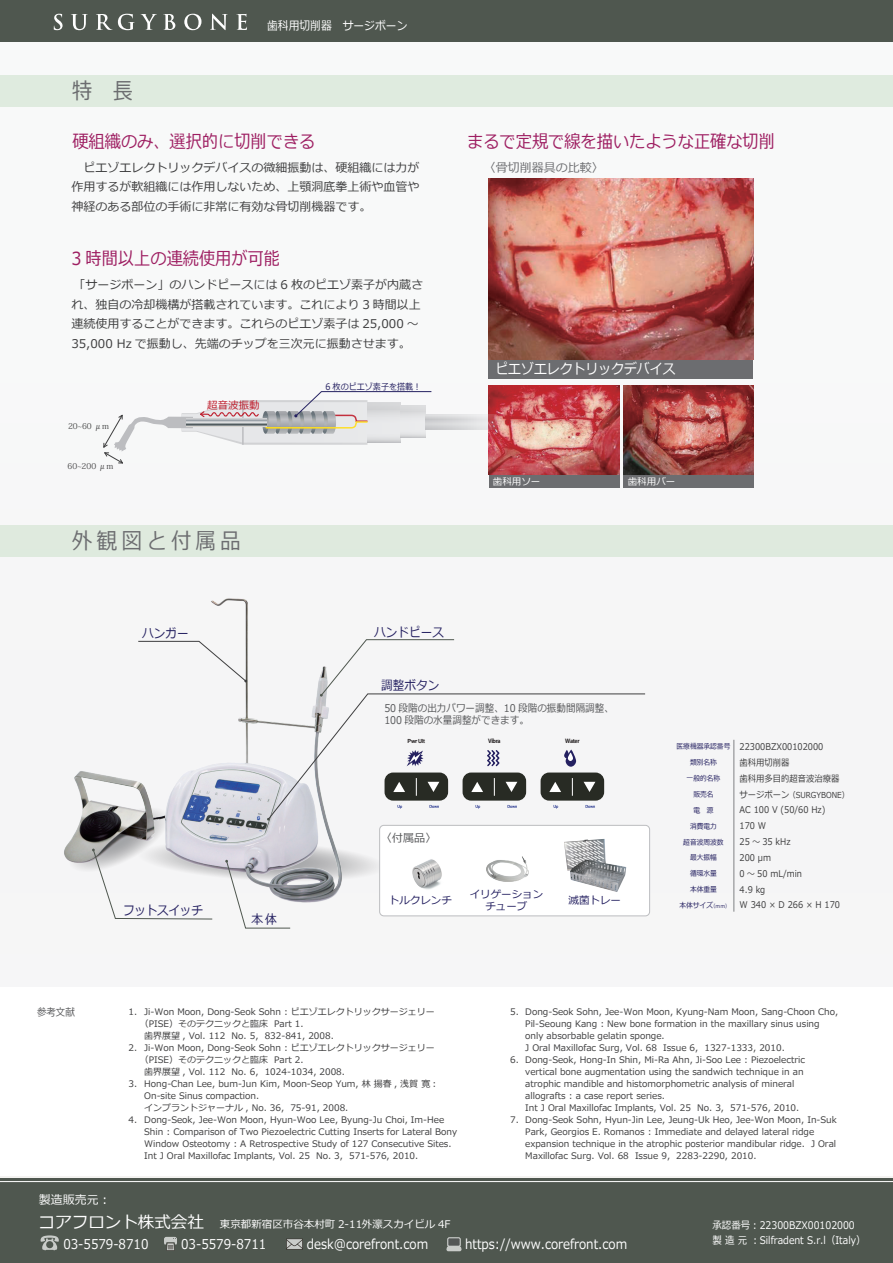
<style>
.page{position:relative;width:893px;height:1263px;background:#f7f7f8}
.page>*{position:absolute;margin:0;border:0;box-sizing:border-box;transform-origin:0 0}
.t1{font:22.5px "Meiryo";letter-spacing:.22em;color:#6c6d70;scale:.9 1}
.t2{font:18px "Meiryo";color:#9e1f62;scale:.9 1}
.t3{font:16.5px "Meiryo";color:#fff}
.t4{font:14.25px "Meiryo";color:#fff;scale:.9 1}
.t5{font:13.5px "Meiryo";color:#fff;scale:.89 1}
.t6{font:12.9px "Meiryo";color:#252161;scale:.9 1}
.t7{font:12.9px "Meiryo";letter-spacing:-.02em;color:#252161;scale:.9 1}
.t8{font:12px/19.5px "Meiryo";color:#3e3e3f;text-align:justify}
.t9{font:12px "Meiryo";color:#fff;scale:.9 1}
.t10{font:12px "Meiryo";color:#6c6d70}
.t11{font:12px "Meiryo";color:#fff}
.t12{font:11.1px "Meiryo";color:#57585a}
.t13{font:10.65px/12.1px "Meiryo";color:#57585a;scale:.9 1}
.t14{font:10.5px/15px "Meiryo";color:#fff;scale:.9 1}
.t15{font:10.5px "Meiryo";color:#fff}
.t16{font:10.5px/12px "Meiryo";color:#252161;text-align:center}
.t17{font:10.5px "Meiryo";color:#be1d2c}
.t18{font:10.5px "Meiryo";color:#57585a;scale:.9 1}
.t19{font:9.6px "Meiryo";color:#fff}
.t20{font:9.3px/15.9px "Meiryo";color:#3e3e3f;scale:.9 1}
.t21{font:9px/12px "Meiryo";color:#3e3e3f}
.t22{font:9px "Meiryo";color:#252161;scale:.9 1}
.t23{font:8.25px "Meiryo";color:#3e3e3f;scale:.9 1}
.t24{font:7.95px "Koz Min Pro";color:#3e3e3f}
.t25{font:7.5px/15.9px "Meiryo";color:#252161;text-align:center;scale:.9 1}
.t26{font:700 5.7px "Koz Go Pro";letter-spacing:-.06em;color:#231f20}
.t27{font:700 5.7px "Arial";letter-spacing:-.06em;color:#231f20}
.s1{font-size:5.25px}
.s2{font-size:9.3px}
</style>
<div class="page">
<div style="left:0;top:988px;width:893px;height:188px;background:#fff"></div>
<div style="left:0;top:1178px;width:893px;height:85px;background:#4f574f"></div>
<div style="left:0;top:0;width:893px;height:41px;background:#4f574f"></div>
<svg style="left:54px;top:14px;width:9px;height:16px"></svg>
<svg style="left:71px;top:14px;width:17px;height:16px"></svg>
<svg style="left:96px;top:14px;width:16px;height:16px"></svg>
<svg style="left:118px;top:14px;width:17px;height:16px"></svg>
<svg style="left:141px;top:14px;width:16px;height:16px"></svg>
<svg style="left:163px;top:14px;width:12px;height:16px"></svg>
<svg style="left:184px;top:14px;width:17px;height:16px"></svg>
<svg style="left:210px;top:14px;width:18px;height:16px"></svg>
<svg style="left:236px;top:14px;width:11px;height:16px"></svg>
<div style="left:0;top:525px;width:893px;height:32px;background:#dfeade"></div>
<hr style="left:0;top:1181px;width:893px;height:1px;background:#fff">
<div style="left:489px;top:475px;width:130px;height:13px;background:#6c6d70"></div>
<img style="left:489px;top:386px;width:130px;height:89px">
<div style="left:623px;top:475px;width:130px;height:13px;background:#6c6d70"></div>
<img style="left:623px;top:386px;width:130px;height:89px">
<div style="left:489px;top:359px;width:264px;height:20px;background:#6c6d70"></div>
<img style="left:489px;top:178px;width:264px;height:181px">
<svg style="left:432px;top:415px;width:64px;height:14px"></svg>
<svg style="left:103px;top:391px;width:329px;height:73px"></svg>
<div style="left:0;top:75px;width:893px;height:32px;background:#dfebdf"></div>
<hr style="left:734px;top:740px;width:1px;height:172px;background:#808285">
<img style="left:74px;top:598px;width:246px;height:180px">
<svg style="left:320px;top:639px;width:134px;height:54px"></svg>
<svg style="left:138px;top:641px;width:109px;height:41px"></svg>
<svg style="left:64px;top:778px;width:375px;height:150px"></svg>
<svg style="left:268px;top:693px;width:377px;height:127px"></svg>
<div style="left:380px;top:825px;width:270px;height:91px;background:#fff;border-radius:4px"></div>
<div style="left:379px;top:825px;width:271px;height:91px;border:1px solid #bcbdc0;border-radius:4px"></div>
<img style="left:412px;top:859px;width:30px;height:31px">
<img style="left:564px;top:839px;width:63px;height:53px">
<img style="left:487px;top:856px;width:42px;height:25px">
<svg style="left:286px;top:1238px;width:17px;height:11px"></svg>
<svg style="left:164px;top:1237px;width:13px;height:13px"></svg>
<svg style="left:447px;top:1237px;width:14px;height:10px"></svg>
<div style="left:448px;top:1238px;width:12px;height:8px;background:#57585a"></div>
<svg style="left:446px;top:1246px;width:15px;height:5px"></svg>
<svg style="left:41px;top:1235px;width:18px;height:15px"></svg>
<h1 class="t1" style="left:72px;top:75px;width:69px">特　長</h1>
<h3 class="t9" style="left:267px;top:18px;width:158px">歯科用切削器　サージボーン</h3>
<h2 class="t2" style="left:72px;top:129px;width:271px">硬組織のみ、選択的に切削できる</h2>
<h2 class="t2" style="left:467px;top:129px;width:343px">まるで定規で線を描いたような正確な切削</h2>
<h3 class="t8" style="left:71px;top:158px;width:350px">　ピエゾエレクトリックデバイスの微細振動は、硬組織には力が作用するが軟組織には作用しないため、上顎洞底拳上術や血管や神経のある部位の手術に非常に有効な骨切削機器です。</h3>
<h3 class="t10" style="left:484px;top:160px;width:121px">〈骨切削器具の比較〉</h3>
<h2 class="t2" style="left:72px;top:246px;width:233px">3 時間以上の連続使用が可能</h2>
<h3 class="t8" style="left:71px;top:276px;width:353px;text-align:left">「サージボーン」のハンドピースには 6 枚のピエゾ素子が内蔵され、独自の冷却機構が搭載されています。これにより 3 時間以上連続使用することができます。これらのピエゾ素子は 25,000 ～35,000 Hz で振動し、先端のチップを三次元に振動させます。</h3>
<p class="t24" style="left:68px;top:420px;width:42px">20~60 μm</p>
<p class="t24" style="left:68px;top:461px;width:47px">60~200 μm</p>
<p class="t17" style="left:207px;top:398px;width:54px">超音波振動</p>
<h1 class="t1" style="left:72px;top:525px;width:189px">外観図と付属品</h1>
<p class="t22" style="left:326px;top:380px;width:108px">6 枚のピエゾ素子を搭載︕</p>
<h3 class="t6" style="left:142px;top:625px;width:53px">ハンガー</h3>
<h3 class="t6" style="left:374px;top:623px;width:79px">ハンドピース</h3>
<h3 class="t6" style="left:381px;top:676px;width:66px">調整ボタン</h3>
<h3 class="t4" style="left:495px;top:359px;width:202px">ピエゾエレクトリックデバイス</h3>
<p class="t19" style="left:493px;top:475px;width:49px">歯科用ソー</p>
<p class="t19" style="left:628px;top:475px;width:49px">歯科用バー</p>
<h3 class="t7" style="left:123px;top:901px;width:90px">フットスイッチ</h3>
<h3 class="t6" style="left:251px;top:911px;width:30px">本体</h3>
<p class="t13" style="left:384px;top:702px;width:257px">50 段階の出力パワー調整、10 段階の振動間隔調整、<br>100 段階の水量調整ができます。</p>
<p class="t27" style="left:408px;top:737px;width:19px">Pwr Ult</p>
<p class="t26" style="left:488px;top:737px;width:14px">Vibra</p>
<p class="t26" style="left:565px;top:737px;width:16px">Water</p>
<p class="t12" style="left:381px;top:830px;width:57px">〈付属品〉</p>
<p class="t16" style="left:470px;top:889px;width:75px">イリゲーションチューブ</p>
<p class="t16" style="left:389px;top:895px;width:64px">トルクレンチ</p>
<p class="t16" style="left:569px;top:895px;width:54px">滅菌トレー</p>
<p class="t25" style="left:676px;top:739px;width:61px">医療機器承認番号類別名称<br>一般的名称<br>販売名<br>電　源<br>消費電力<br>超音波周波数<br>最大振幅<br>循環水量<br>本体重量<br>本体サイズ <span class="s1">（ｍｍ）</span></p>
<p class="t20" style="left:740px;top:739px;width:112px">22300BZX00102000<br>歯科用切削器<br>歯科用多目的超音波治療器</p>
<p class="t23" style="left:740px;top:789px;width:123px"><span class="s2">サージボーン</span> （SURGYBONE）</p>
<p class="t20" style="left:740px;top:802px;width:113px">AC 100 V (50/60 Hz)<br>170 W<br>25 ～ 35 kHz<br>200 μm<br>0 ～ 50 mL/min<br>4.9 kg<br>Ｗ 340 × D 266 × H 170</p>
<p class="t18" style="left:37px;top:1004px;width:44px">参考文献</p>
<p class="t21" style="left:144px;top:1006px;width:292px">Ji-Won Moon, Dong-Seok Sohn : ピエゾエレクトリックサージェリー</p>
<p class="t21" style="left:140px;top:1018px;width:165px">（PISE）そのテクニックと臨床 Part 1.</p>
<p class="t21" style="left:144px;top:1030px;width:191px">歯界展望 , Vol. 112 No. 5, 832-841, 2008.</p>
<p class="t21" style="left:144px;top:1042px;width:292px">Ji-Won Moon, Dong-Seok Sohn : ピエゾエレクトリックサージェリー</p>
<p class="t21" style="left:140px;top:1054px;width:165px">（PISE）そのテクニックと臨床 Part 2.</p>
<p class="t21" style="left:144px;top:1066px;width:202px">歯界展望 , Vol. 112 No. 6, 1024-1034, 2008.</p>
<p class="t21" style="left:144px;top:1078px;width:294px">Hong-Chan Lee, bum-Jun Kim, Moon-Seop Yum, 林 揚春 , 浅賀 寛 :</p>
<p class="t21" style="left:144px;top:1090px;width:117px">On-site Sinus compaction.</p>
<p class="t21" style="left:144px;top:1102px;width:206px">インプラントジャーナル , No. 36, 75-91, 2008.</p>
<p class="t21" style="left:144px;top:1114px;width:301px">Dong-Seok, Jee-Won Moon, Hyun-Woo Lee, Byung-Ju Choi, Im-Hee</p>
<p class="t21" style="left:144px;top:1126px;width:315px">Shin : Comparison of Two Piezoelectric Cutting Inserts for Lateral Bony</p>
<p class="t21" style="left:144px;top:1138px;width:309px">Window Osteotomy : A Retrospective Study of 127 Consecutive Sites.</p>
<p class="t21" style="left:144px;top:1150px;width:276px">Int J Oral Maxillofac Implants, Vol. 25 No. 3, 571-576, 2010.</p>
<p class="t21" style="left:128px;top:1006px;width:10px">1.</p>
<p class="t21" style="left:128px;top:1042px;width:10px">2.</p>
<p class="t21" style="left:128px;top:1078px;width:10px">3.</p>
<p class="t21" style="left:128px;top:1114px;width:10px">4.</p>
<h3 class="t11" style="left:39px;top:1191px;width:74px">製造販売元︓</h3>
<p class="t21" style="left:525px;top:1006px;width:314px">Dong-Seok Sohn, Jee-Won Moon, Kyung-Nam Moon, Sang-Choon Cho, Pil-Seoung Kang : New bone formation in the maxillary sinus using only absorbable gelatin sponge.<br>J Oral Maxillofac Surg, Vol. 68 Issue 6, 1327-1333, 2010.<br>Dong-Seok, Hong-In Shin, Mi-Ra Ahn, Ji-Soo Lee : Piezoelectric vertical bone augmentation using the sandwich technique in an atrophic mandible and histomorphometric analysis of mineral<br>allografts : a case report series.<br>Int J Oral Maxillofac Implants, Vol. 25 No. 3, 571-576, 2010.<br>Dong-Seok Sohn, Hyun-Jin Lee, Jeung-Uk Heo, Jee-Won Moon, In-Suk Park, Georgios E. Romanos : Immediate and delayed lateral ridge expansion technique in the atrophic posterior mandibular ridge. J Oral Maxillofac Surg. Vol. 68 Issue 9, 2283-2290, 2010.</p>
<p class="t21" style="left:510px;top:1006px;width:10px">5.</p>
<p class="t21" style="left:510px;top:1054px;width:10px">6.</p>
<p class="t21" style="left:510px;top:1114px;width:10px">7.</p>
<h3 class="t3" style="left:39px;top:1210px;width:166px">コアフロント株式会社</h3>
<p class="t15" style="left:220px;top:1217px;width:232px">東京都新宿区市谷本村町 2-11外濠スカイビル 4F</p>
<h3 class="t5" style="left:63px;top:1234px;width:97px">03-5579-8710</h3>
<h3 class="t5" style="left:181px;top:1234px;width:111px">03-5579-8711　</h3>
<h3 class="t5" style="left:307px;top:1234px;width:138px">desk@corefront.com</h3>
<h3 class="t5" style="left:465px;top:1234px;width:211px">https://www.corefront.com　　</h3>
<p class="t14" style="left:712px;top:1218px;width:172px">承認番号︓22300BZX00102000製造元 ︓Silfradent S.r.l（Italy）</p>
</div>
